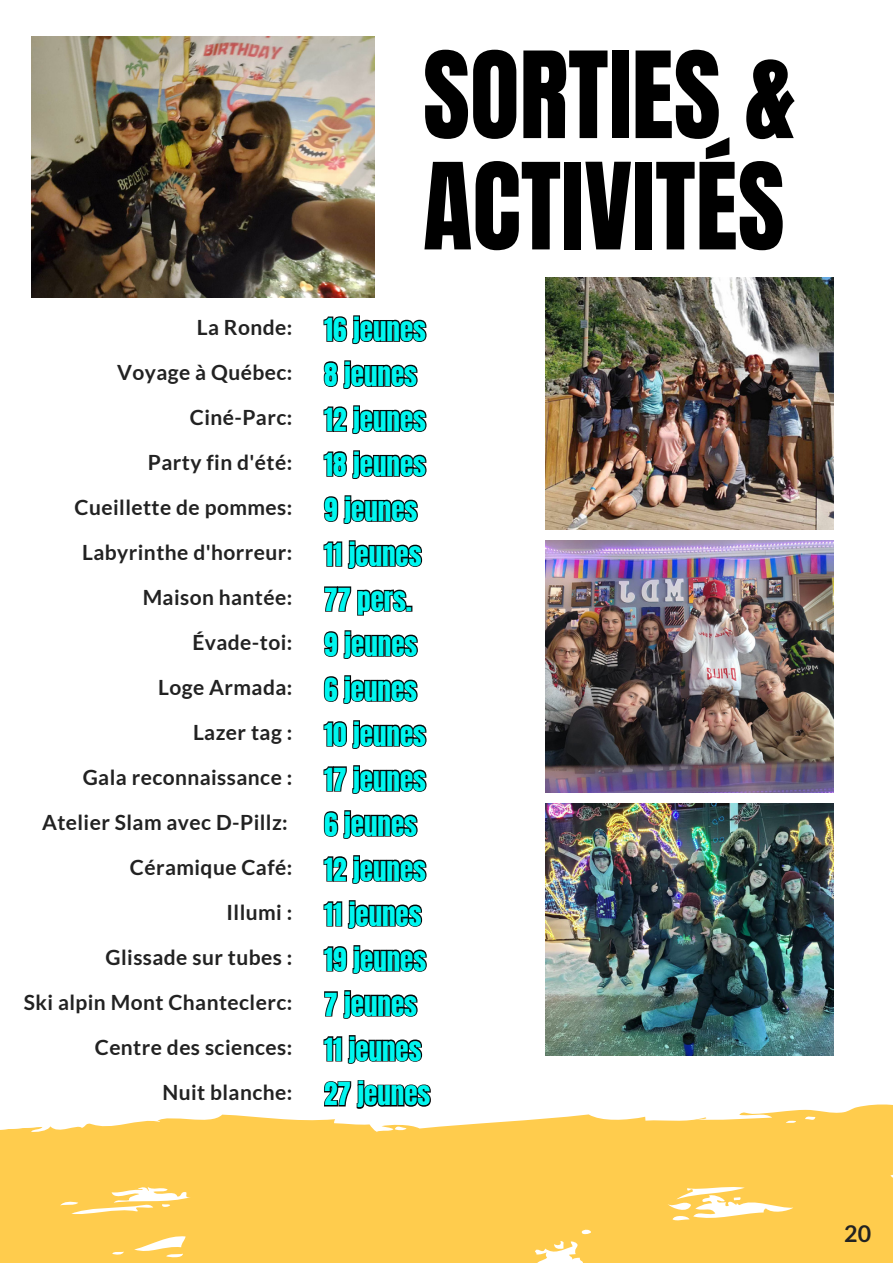
<style>
.page{position:relative;width:893px;height:1264px;background:#fff}
.page>*{position:absolute;margin:0;border:0;box-sizing:border-box;transform-origin:0 0}
.t1{font:101.85px "Anton";color:#000}
.t2{font:27px "Anton";color:#00f6ef}
.t3{font:700 23.1px "Lato";color:#222}
.t4{font:700 21px "Lato";letter-spacing:.02em;color:#222}
</style>
<div class="page">
<svg style="left:0;top:1055px;width:892px;height:207px;fill:#ffcc4d"></svg>
<img style="left:545px;top:277px;width:288px;height:252px">
<img style="left:545px;top:540px;width:288px;height:252px">
<img style="left:545px;top:803px;width:288px;height:252px">
<img style="left:31px;top:36px;width:343px;height:261px">
<svg style="left:323px;top:315px;width:104px;height:30px"></svg>
<svg style="left:323px;top:360px;width:95px;height:30px"></svg>
<svg style="left:323px;top:405px;width:104px;height:30px"></svg>
<svg style="left:323px;top:450px;width:104px;height:29px"></svg>
<svg style="left:323px;top:495px;width:95px;height:29px"></svg>
<svg style="left:323px;top:540px;width:100px;height:29px"></svg>
<svg style="left:324px;top:586px;width:89px;height:30px"></svg>
<svg style="left:323px;top:630px;width:95px;height:29px"></svg>
<svg style="left:323px;top:675px;width:95px;height:29px"></svg>
<svg style="left:323px;top:720px;width:104px;height:29px"></svg>
<svg style="left:323px;top:765px;width:104px;height:29px"></svg>
<svg style="left:323px;top:810px;width:95px;height:29px"></svg>
<svg style="left:323px;top:855px;width:104px;height:29px"></svg>
<svg style="left:323px;top:900px;width:100px;height:29px"></svg>
<svg style="left:323px;top:945px;width:104px;height:29px"></svg>
<svg style="left:324px;top:990px;width:94px;height:29px"></svg>
<svg style="left:322px;top:1035px;width:101px;height:30px"></svg>
<svg style="left:323px;top:1079px;width:109px;height:31px"></svg>
<p class="t4" style="left:197px;top:314px;width:97px">La Ronde:</p>
<p class="t4" style="left:117px;top:359px;width:177px">Voyage à Québec:</p>
<p class="t4" style="left:190px;top:404px;width:104px">Ciné-Parc:</p>
<p class="t4" style="left:148px;top:449px;width:146px">Party fin d'été:</p>
<p class="t4" style="left:75px;top:494px;width:219px">Cueillette de pommes:</p>
<p class="t4" style="left:82px;top:539px;width:211px">Labyrinthe d'horreur:</p>
<p class="t4" style="left:143px;top:584px;width:151px">Maison hantée:</p>
<p class="t4" style="left:192px;top:629px;width:101px">Évade-toi:</p>
<p class="t4" style="left:158px;top:674px;width:136px">Loge Armada:</p>
<p class="t4" style="left:193px;top:719px;width:101px">Lazer tag :</p>
<p class="t4" style="left:83px;top:764px;width:211px">Gala reconnaissance :</p>
<p class="t4" style="left:42px;top:809px;width:247px">Atelier Slam avec D-Pillz:</p>
<p class="t4" style="left:130px;top:854px;width:164px">Céramique Café:</p>
<p class="t4" style="left:226px;top:899px;width:67px">Illumi :</p>
<p class="t4" style="left:105px;top:944px;width:188px">Glissade sur tubes :</p>
<p class="t4" style="left:24px;top:989px;width:270px">Ski alpin Mont Chanteclerc:</p>
<p class="t4" style="left:95px;top:1034px;width:199px">Centre des sciences:</p>
<p class="t4" style="left:162px;top:1078px;width:131px">Nuit blanche:</p>
<p class="t1" style="left:423px;top:22px;width:374px">SORTIES &amp;</p>
<p class="t1" style="left:423px;top:133px;width:363px">ACTIVITÉS</p>
<p class="t2" style="left:324px;top:310px;width:103px">16 jeunes</p>
<p class="t2" style="left:324px;top:355px;width:94px">8 jeunes</p>
<p class="t2" style="left:324px;top:400px;width:103px">12 jeunes</p>
<p class="t2" style="left:324px;top:445px;width:103px">18 jeunes</p>
<p class="t2" style="left:324px;top:490px;width:95px">9 jeunes</p>
<p class="t2" style="left:324px;top:535px;width:99px">11 jeunes</p>
<p class="t2" style="left:324px;top:580px;width:89px">77 pers.</p>
<p class="t2" style="left:324px;top:625px;width:95px">9 jeunes</p>
<p class="t2" style="left:324px;top:670px;width:94px">6 jeunes</p>
<p class="t2" style="left:324px;top:715px;width:103px">10 jeunes</p>
<p class="t2" style="left:324px;top:759px;width:103px">17 jeunes</p>
<p class="t2" style="left:324px;top:804px;width:94px">6 jeunes</p>
<p class="t2" style="left:324px;top:849px;width:103px">12 jeunes</p>
<p class="t2" style="left:324px;top:894px;width:99px">11 jeunes</p>
<p class="t2" style="left:324px;top:939px;width:104px">19 jeunes</p>
<p class="t2" style="left:324px;top:984px;width:94px">7 jeunes</p>
<p class="t2" style="left:324px;top:1029px;width:99px">11 jeunes</p>
<p class="t2" style="left:324px;top:1074px;width:108px">27 jeunes</p>
<p class="t3" style="left:844px;top:1218px;width:28px">20</p>
</div>
